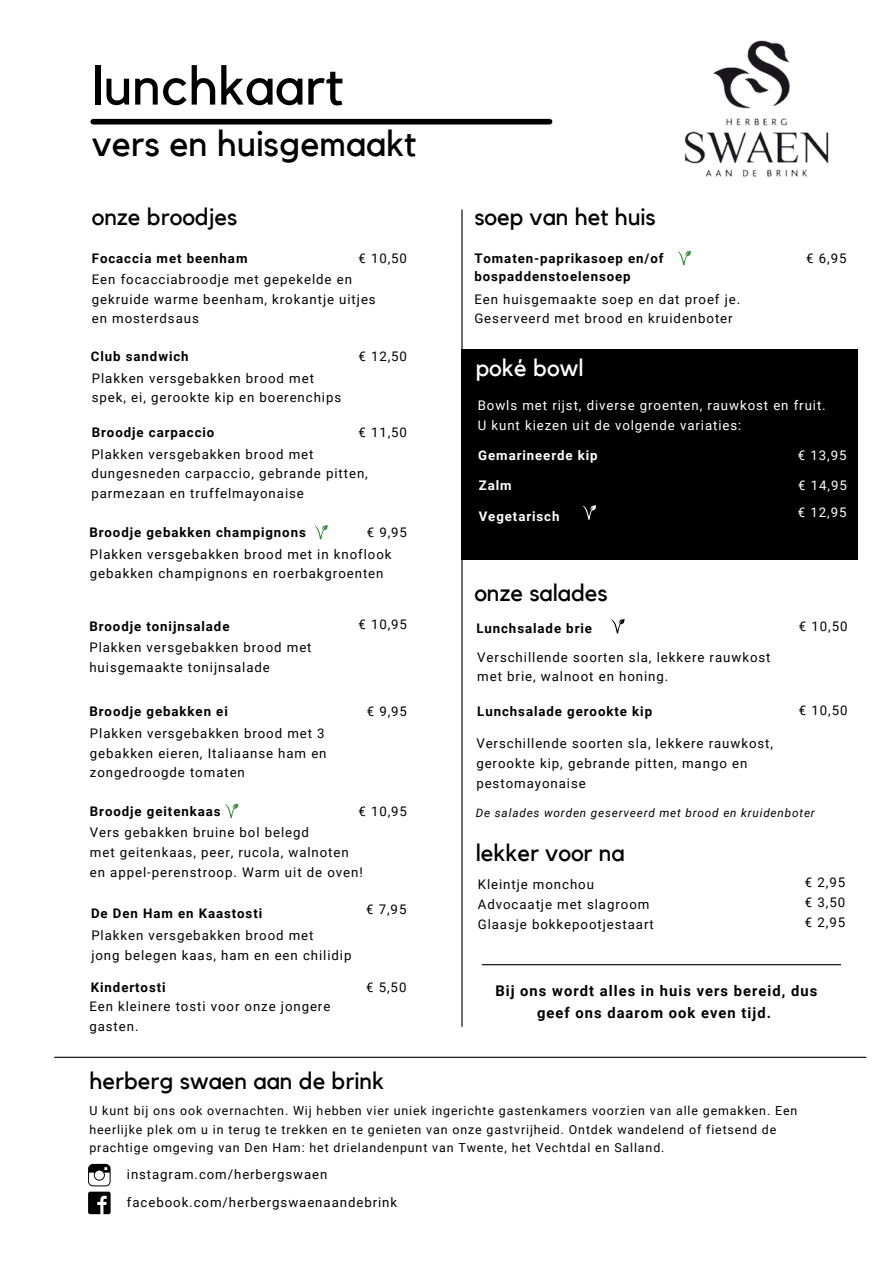
<style>
.page{position:relative;width:894px;height:1264px;background:#fff}
.page>*{position:absolute;margin:0;border:0;box-sizing:border-box;transform-origin:0 0}
.t1{font:54px "Kollektif";color:#000}
.t2{font:36px "Kollektif";color:#000}
.t3{font:23.85px "Kollektif";color:#000}
.t4{font:23.85px "Kollektif";color:#fff}
.t5{font:700 14.7px/22.5px "Roboto";letter-spacing:.07em;color:#000;text-align:center}
.t6{font:13.2px/19.6px "Roboto";letter-spacing:.07em;color:#000}
.t7{font:700 13.2px/17.5px "Roboto";letter-spacing:.07em;color:#000}
.t8{font:13.2px/19.6px "Roboto";letter-spacing:.07em;color:#fff}
.t9{font:700 13.2px "Roboto";letter-spacing:.07em;color:#fff}
.t10{font:12.45px/18.5px "Roboto";letter-spacing:.07em;color:#000}
.t11{font:italic 11.7px "Roboto";letter-spacing:.07em;color:#000}
</style>
<div class="page">
<svg style="left:88px;top:1163px;width:23px;height:51px"></svg>
<img style="left:684px;top:40px;width:145px;height:137px">
<div style="left:461px;top:349px;width:396px;height:210px;background:#000"></div>
<div style="left:93px;top:119px;width:456px;height:5px;background:#000"></div>
<hr style="left:55px;top:1056px;width:810px;height:1px;background:#000">
<hr style="left:461px;top:210px;width:1px;height:816px;background:#000">
<svg style="left:677px;top:251px;width:13px;height:14px"></svg>
<svg style="left:582px;top:505px;width:14px;height:14px"></svg>
<svg style="left:225px;top:803px;width:13px;height:15px"></svg>
<svg style="left:611px;top:619px;width:13px;height:14px"></svg>
<svg style="left:314px;top:525px;width:14px;height:14px"></svg>
<hr style="left:482px;top:964px;width:358px;height:1px;background:#000">
<h1 class="t1" style="left:92px;top:61px;width:253px">lunchkaart</h1>
<h2 class="t2" style="left:92px;top:127px;width:326px">vers en huisgemaakt</h2>
<h3 class="t3" style="left:92px;top:205px;width:147px">onze broodjes</h3>
<h3 class="t3" style="left:474px;top:205px;width:183px">soep van het huis</h3>
<p class="t7" style="left:474px;top:250px;width:190px">Tomaten-paprikasoep en/of bospaddenstoelensoep</p>
<p class="t6" style="left:474px;top:289px;width:267px">Een huisgemaakte soep en dat proef je.<br>Geserveerd met brood en kruidenboter</p>
<p class="t7" style="left:92px;top:250px;width:157px">Focaccia met beenham</p>
<p class="t6" style="left:358px;top:249px;width:50px">€ 10,50</p>
<p class="t6" style="left:806px;top:249px;width:42px">€ 6,95</p>
<p class="t6" style="left:92px;top:269px;width:285px">Een focacciabroodje met gepekelde en gekruide warme beenham, krokantje uitjes en mosterdsaus</p>
<p class="t7" style="left:91px;top:348px;width:99px">Club sandwich</p>
<p class="t6" style="left:92px;top:368px;width:251px">Plakken versgebakken brood met spek, ei, gerookte kip en boerenchips</p>
<p class="t7" style="left:92px;top:424px;width:124px">Broodje carpaccio</p>
<p class="t6" style="left:358px;top:347px;width:50px">€ 12,50</p>
<p class="t6" style="left:358px;top:423px;width:50px">€ 11,50</p>
<p class="t6" style="left:91px;top:444px;width:278px">Plakken versgebakken brood met dungesneden carpaccio, gebrande pitten, parmezaan en truffelmayonaise</p>
<p class="t7" style="left:89px;top:524px;width:218px">Broodje gebakken champignons</p>
<p class="t6" style="left:366px;top:522px;width:42px">€ 9,95</p>
<p class="t6" style="left:90px;top:544px;width:303px">Plakken versgebakken brood met in knoflook gebakken champignons en roerbakgroenten</p>
<p class="t7" style="left:89px;top:617px;width:141px">Broodje tonijnsalade</p>
<p class="t6" style="left:358px;top:614px;width:50px">€ 10,95</p>
<p class="t6" style="left:89px;top:637px;width:224px">Plakken versgebakken brood met huisgemaakte tonijnsalade</p>
<p class="t7" style="left:89px;top:702px;width:140px">Broodje gebakken ei</p>
<p class="t6" style="left:90px;top:723px;width:238px">Plakken versgebakken brood met 3 gebakken eieren, Italiaanse ham en zongedroogde tomaten</p>
<p class="t6" style="left:366px;top:701px;width:42px">€ 9,95</p>
<p class="t7" style="left:90px;top:802px;width:132px">Broodje geitenkaas</p>
<p class="t6" style="left:358px;top:801px;width:50px">€ 10,95</p>
<p class="t6" style="left:90px;top:823px;width:274px">Vers gebakken bruine bol belegd<br>met geitenkaas, peer, rucola, walnoten en appel-perenstroop. Warm uit de oven!</p>
<p class="t7" style="left:91px;top:904px;width:173px">De Den Ham en Kaastosti</p>
<p class="t6" style="left:91px;top:926px;width:261px">Plakken versgebakken brood met<br>jong belegen kaas, ham en een chilidip</p>
<p class="t7" style="left:91px;top:978px;width:76px">Kindertosti</p>
<p class="t6" style="left:89px;top:996px;width:242px">Een kleinere tosti voor onze jongere gasten.</p>
<p class="t6" style="left:366px;top:900px;width:42px">€ 7,95</p>
<p class="t6" style="left:366px;top:977px;width:42px">€ 5,50</p>
<h3 class="t4" style="left:475px;top:357px;width:109px">poké bowl</h3>
<p class="t8" style="left:477px;top:396px;width:349px">Bowls met rijst, diverse groenten, rauwkost en fruit.<br>U kunt kiezen uit de volgende variaties:</p>
<p class="t9" style="left:478px;top:448px;width:121px">Gemarineerde kip</p>
<p class="t9" style="left:478px;top:478px;width:34px">Zalm</p>
<p class="t8" style="left:797px;top:446px;width:50px">€ 13,95</p>
<p class="t8" style="left:798px;top:476px;width:50px">€ 14,95</p>
<p class="t9" style="left:478px;top:508px;width:82px">Vegetarisch</p>
<p class="t8" style="left:797px;top:502px;width:50px">€ 12,95</p>
<h3 class="t3" style="left:474px;top:582px;width:135px">onze salades</h3>
<p class="t7" style="left:476px;top:620px;width:117px">Lunchsalade brie</p>
<p class="t6" style="left:477px;top:647px;width:295px">Verschillende soorten sla, lekkere rauwkost met brie, walnoot en honing.</p>
<p class="t7" style="left:477px;top:703px;width:176px">Lunchsalade gerookte kip</p>
<p class="t6" style="left:476px;top:733px;width:298px">Verschillende soorten sla, lekkere rauwkost, gerookte kip, gebrande pitten, mango en pestomayonaise</p>
<p class="t6" style="left:798px;top:616px;width:50px">€ 10,50</p>
<p class="t6" style="left:798px;top:701px;width:50px">€ 10,50</p>
<p class="t11" style="left:475px;top:805px;width:340px">De salades worden geserveerd met brood en kruidenboter</p>
<h3 class="t3" style="left:475px;top:842px;width:150px">lekker voor na</h3>
<p class="t6" style="left:477px;top:874px;width:177px">Kleintje monchou<br>Advocaatje met slagroom<br>Glaasje bokkepootjestaart</p>
<p class="t6" style="left:804px;top:872px;width:42px;text-align:justify">€ 2,95 € 3,50 € 2,95</p>
<p class="t5" style="left:495px;top:979px;width:323px">Bij ons wordt alles in huis vers bereid, dus geef ons daarom ook even tijd.</p>
<h3 class="t3" style="left:89px;top:1070px;width:296px">herberg swaen aan de brink</h3>
<p class="t10" style="left:89px;top:1101px;width:709px">U kunt bij ons ook overnachten. Wij hebben vier uniek ingerichte gastenkamers voorzien van alle gemakken. Een heerlijke plek om u in terug te trekken en te genieten van onze gastvrijheid. Ontdek wandelend of fietsend de prachtige omgeving van Den Ham: het drielandenpunt van Twente, het Vechtdal en Salland.</p>
<p class="t6" style="left:127px;top:1160px;width:272px;line-height:27.8px">instagram.com/herbergswaen facebook.com/herbergswaenaandebrink</p>
</div>
